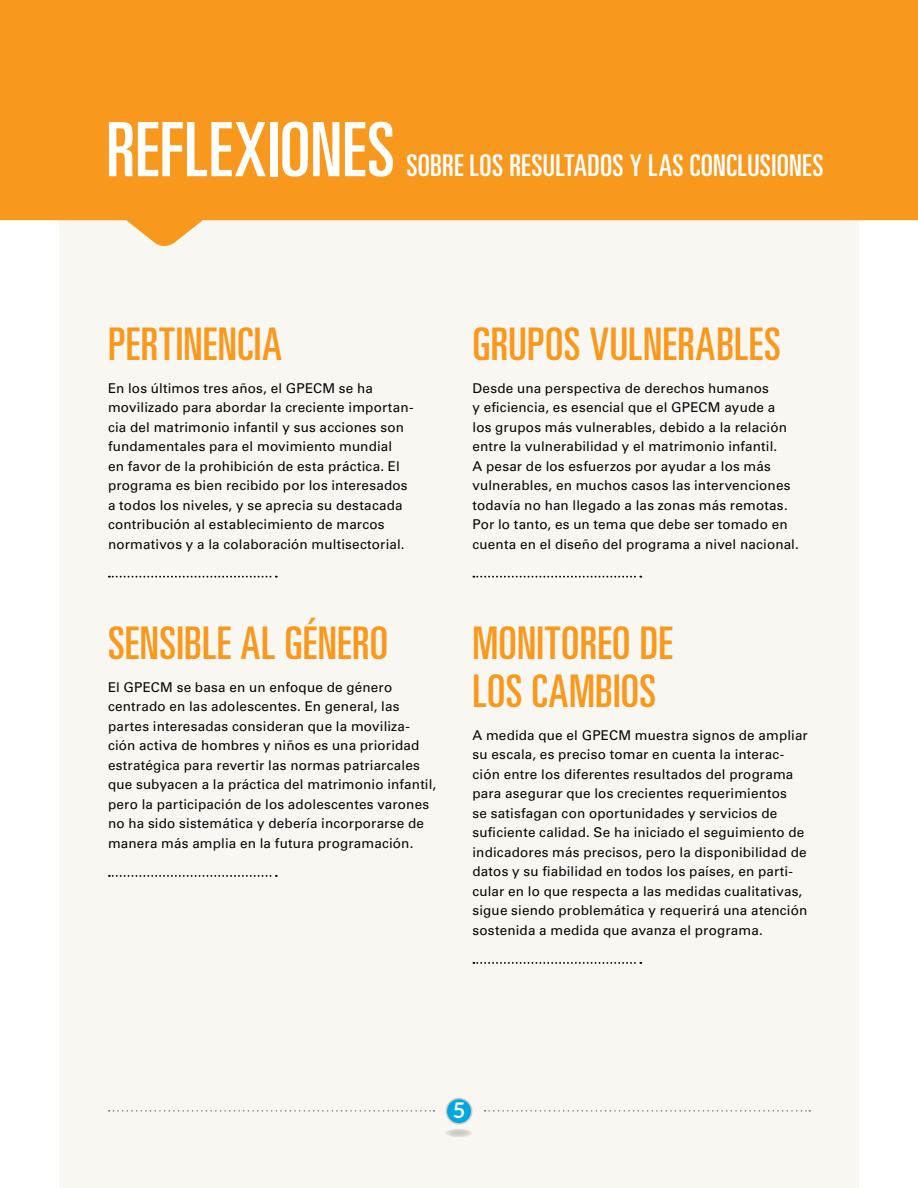
<style>
.page{position:relative;width:918px;height:1188px;background:#fff}
.page>*{position:absolute;margin:0;border:0;box-sizing:border-box;transform-origin:0 0}
.t1{font:ultra-condensed 75px "Univers LT Std";letter-spacing:.01em;color:#fff}
.t2{font:ultra-condensed 45px/48px "Univers LT Std";letter-spacing:.01em;color:#f8991d}
.t3{font:ultra-condensed 30px "Univers LT Std";letter-spacing:.01em;color:#fff}
.t4{font:700 21.6px "Aleo";color:#fff}
.t5{font:13.5px/19.5px "Univers LT Std";letter-spacing:.01em;color:#090304}
</style>
<div class="page">
<div style="left:59px;top:179px;width:800px;height:1009px;background:#f9f7f2"></div>
<svg style="left:0;top:0;width:918px;height:247px;background:#f8a233"></svg>
<svg style="left:109px;top:576px;width:168px;height:2px"></svg>
<svg style="left:109px;top:875px;width:168px;height:2px"></svg>
<svg style="left:473px;top:576px;width:168px;height:2px"></svg>
<svg style="left:473px;top:962px;width:168px;height:2px"></svg>
<h1 class="t1" style="left:106px;top:107px;width:290px">REFLEXIONES</h1>
<h3 class="t3" style="left:406px;top:148px;width:419px">SOBRE LOS RESULTADOS Y LAS CONCLUSIONES</h3>
<h2 class="t2" style="left:108px;top:320px;width:176px">PERTINENCIA</h2>
<p class="t5" style="left:108px;top:378px;width:307px">En los últimos tres años, el GPECM se ha movilizado para abordar la creciente importan&shy;cia del matrimonio infantil y sus acciones son fundamentales para el movimiento mundial<br>en favor de la prohibición de esta práctica. El programa es bien recibido por los interesados a todos los niveles, y se aprecia su destacada contribución al establecimiento de marcos normativos y a la colaboración multisectorial.</p>
<h2 class="t2" style="left:108px;top:619px;width:282px">SENSIBLE AL GÉNERO</h2>
<p class="t5" style="left:108px;top:678px;width:330px">El GPECM se basa en un enfoque de género centrado en las adolescentes. En general, las partes interesadas consideran que la moviliza&shy;ción activa de hombres y niños es una prioridad estratégica para revertir las normas patriarcales que subyacen a la práctica del matrimonio infantil, pero la participación de los adolescentes varones no ha sido sistemática y debería incorporarse de manera más amplia en la futura programación.</p>
<h2 class="t2" style="left:472px;top:320px;width:310px">GRUPOS VULNERABLES</h2>
<p class="t5" style="left:472px;top:378px;width:328px">Desde una perspectiva de derechos humanos<br>y eficiencia, es esencial que el GPECM ayude a<br>los grupos más vulnerables, debido a la relación entre la vulnerabilidad y el matrimonio infantil.<br>A pesar de los esfuerzos por ayudar a los más vulnerables, en muchos casos las intervenciones todavía no han llegado a las zonas más remotas.<br>Por lo tanto, es un tema que debe ser tomado en cuenta en el diseño del programa a nivel nacional.</p>
<h2 class="t2" style="left:472px;top:619px;width:202px">MONITOREO DE<br>LOS CAMBIOS</h2>
<p class="t5" style="left:472px;top:726px;width:337px">A medida que el GPECM muestra signos de ampliar su escala, es preciso tomar en cuenta la interac&shy;ción entre los diferentes resultados del programa para asegurar que los crecientes requerimientos<br>se satisfagan con oportunidades y servicios de suficiente calidad. Se ha iniciado el seguimiento de indicadores más precisos, pero la disponibilidad de datos y su fiabilidad en todos los países, en parti&shy;cular en lo que respecta a las medidas cualitativas, sigue siendo problemática y requerirá una atención sostenida a medida que avanza el programa.</p>
<h3 class="t4" style="left:454px;top:1098px;width:13px">5</h3>
</div>
